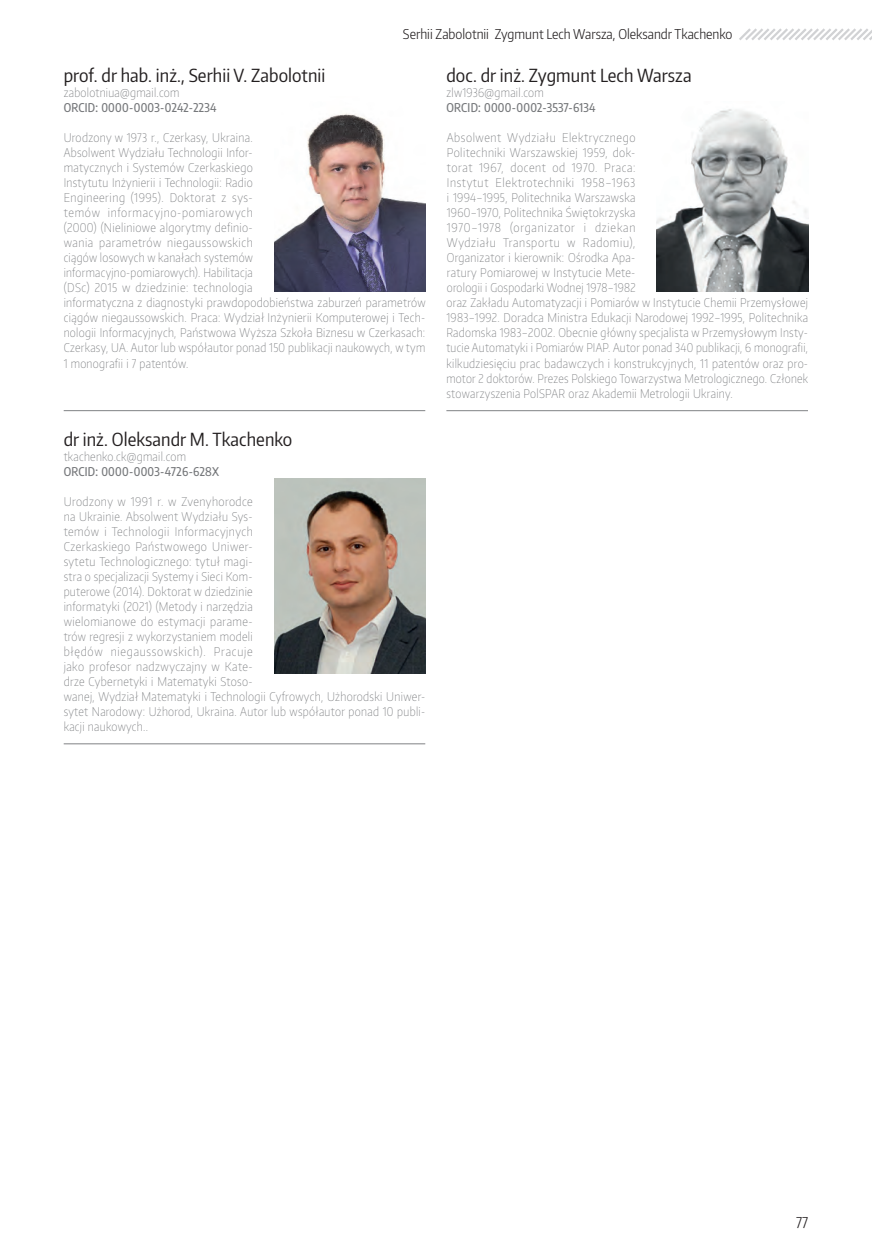
<style>
.page{position:relative;width:872px;height:1255px;background:#fff}
.page>*{position:absolute;margin:0;border:0;box-sizing:border-box;transform-origin:0 0}
.t1{font:18px "Encode Sans Condensed";letter-spacing:.005em;color:#231f20}
.t2{font:300 15px "Encode Sans Condensed";color:#231f20}
.t3{font:300 13.5px "Encode Sans Condensed";color:#231f20}
.t4{font:100 12px/15px "Encode Sans Condensed";letter-spacing:.025em;color:#76787b}
.t5{font:500 12px "Encode Sans Condensed";letter-spacing:.025em;color:#76787b}
</style>
<div class="page">
<img style="left:274px;top:479px;width:151px;height:194px">
<hr style="left:64px;top:743px;width:361px;height:1px;background:#808285">
<img style="left:274px;top:113px;width:151px;height:178px">
<img style="left:656px;top:109px;width:152px;height:182px">
<hr style="left:446px;top:410px;width:362px;height:1px;background:#808285">
<hr style="left:64px;top:410px;width:361px;height:1px;background:#808285">
<svg style="left:739px;top:28px;width:133px;height:12px"></svg>
<p class="t3" style="left:403px;top:25px;width:331px">Serhii Zabolotnii Zygmunt Lech Warsza, Oleksandr Tkachenko</p>
<h1 class="t1" style="left:64px;top:64px;width:263px">prof. dr hab. inż., Serhii V. Zabolotnii</h1>
<p class="t4" style="left:64px;top:85px;width:117px">zabolotniua@gmail.com</p>
<p class="t5" style="left:64px;top:99px;width:154px">ORCID: 0000-0003-0242-2234</p>
<p class="t4" style="left:64px;top:130px;width:363px">Urodzony w 1973 r., Czerkasy, Ukraina.<br>Absolwent Wydziału Technologii Infor-<br>matycznych i Systemów Czerkaskiego<br>Instytutu Inżynierii i Technologii: Radio<br>Engineering (1995). Doktorat z sys-<br>temów informacyjno-pomiarowych<br>(2000) (Nieliniowe algorytmy definio-<br>wania parametrów niegaussowskich<br>ciągów losowych w kanałach systemów<br>informacyjno-pomiarowych). Habilitacja<br>(DSc) 2015 w dziedzinie: technologia<br>informatyczna z diagnostyki prawdopodobieństwa zaburzeń parametrów ciągów niegaussowskich. Praca: Wydział Inżynierii Komputerowej i Tech&shy;nologii Informacyjnych, Państwowa Wyższa Szkoła Biznesu w Czerkasach:<br>Czerkasy, UA. Autor lub współautor ponad 150 publikacji naukowych, w tym 1 monografii i 7 patentów.</p>
<h1 class="t1" style="left:64px;top:427px;width:230px">dr inż. Oleksandr M. Tkachenko</h1>
<p class="t4" style="left:64px;top:448px;width:124px">tkachenko.ck@gmail.com</p>
<p class="t5" style="left:64px;top:462px;width:157px">ORCID: 0000-0003-4726-628X</p>
<p class="t4" style="left:64px;top:493px;width:363px">Urodzony w 1991 r. w Zvenyhorodce<br>na Ukrainie. Absolwent Wydziału Sys-<br>temów i Technologii Informacyjnych<br>Czerkaskiego Państwowego Uniwer-<br>sytetu Technologicznego: tytuł magi-<br>stra o specjalizacji Systemy i Sieci Kom-<br>puterowe (2014). Doktorat w dziedzinie<br>informatyki (2021) (Metody i narzędzia<br>wielomianowe do estymacji parame-<br>trów regresji z wykorzystaniem modeli<br>błędów niegaussowskich). Pracuje<br>jako profesor nadzwyczajny w Kate-<br>drze Cybernetyki i Matematyki Stoso-<br>wanej, Wydział Matematyki i Technologii Cyfrowych, Użhorodski Uniwer&shy;sytet Narodowy: Użhorod, Ukraina. Autor lub współautor ponad 10 publi&shy;kacji naukowych..</p>
<h1 class="t1" style="left:446px;top:64px;width:247px">doc. dr inż. Zygmunt Lech Warsza</h1>
<p class="t4" style="left:446px;top:85px;width:99px">zlw1936@gmail.com</p>
<p class="t5" style="left:446px;top:99px;width:151px">ORCID: 0000-0002-3537-6134</p>
<p class="t4" style="left:446px;top:130px;width:363px">Absolwent Wydziału Elektrycznego<br>Politechniki Warszawskiej 1959, dok-<br>torat 1967, docent od 1970. Praca:<br>Instytut Elektrotechniki 1958–1963<br>i 1994–1995, Politechnika Warszawska<br>1960–1970, Politechnika Świętokrzyska<br>1970–1978 (organizator i dziekan<br>Wydziału Transportu w Radomiu),<br>Organizator i kierownik: Ośrodka Apa-<br>ratury Pomiarowej w Instytucie Mete-<br>orologii i Gospodarki Wodnej 1978–1982<br>oraz Zakładu Automatyzacji i Pomiarów w Instytucie Chemii Przemysłowej 1983–1992. Doradca Ministra Edukacji Narodowej 1992–1995, Politechnika Radomska 1983–2002. Obecnie główny specjalista w Przemysłowym Insty&shy;tucie Automatyki i Pomiarów PIAP. Autor ponad 340 publikacji, 6 monografii, kilkudziesięciu prac badawczych i konstrukcyjnych, 11 patentów oraz pro&shy;motor 2 doktorów. Prezes Polskiego Towarzystwa Metrologicznego. Członek stowarzyszenia PolSPAR oraz Akademii Metrologii Ukrainy.</p>
<p class="t2" style="left:796px;top:1212px;width:13px">77</p>
</div>
